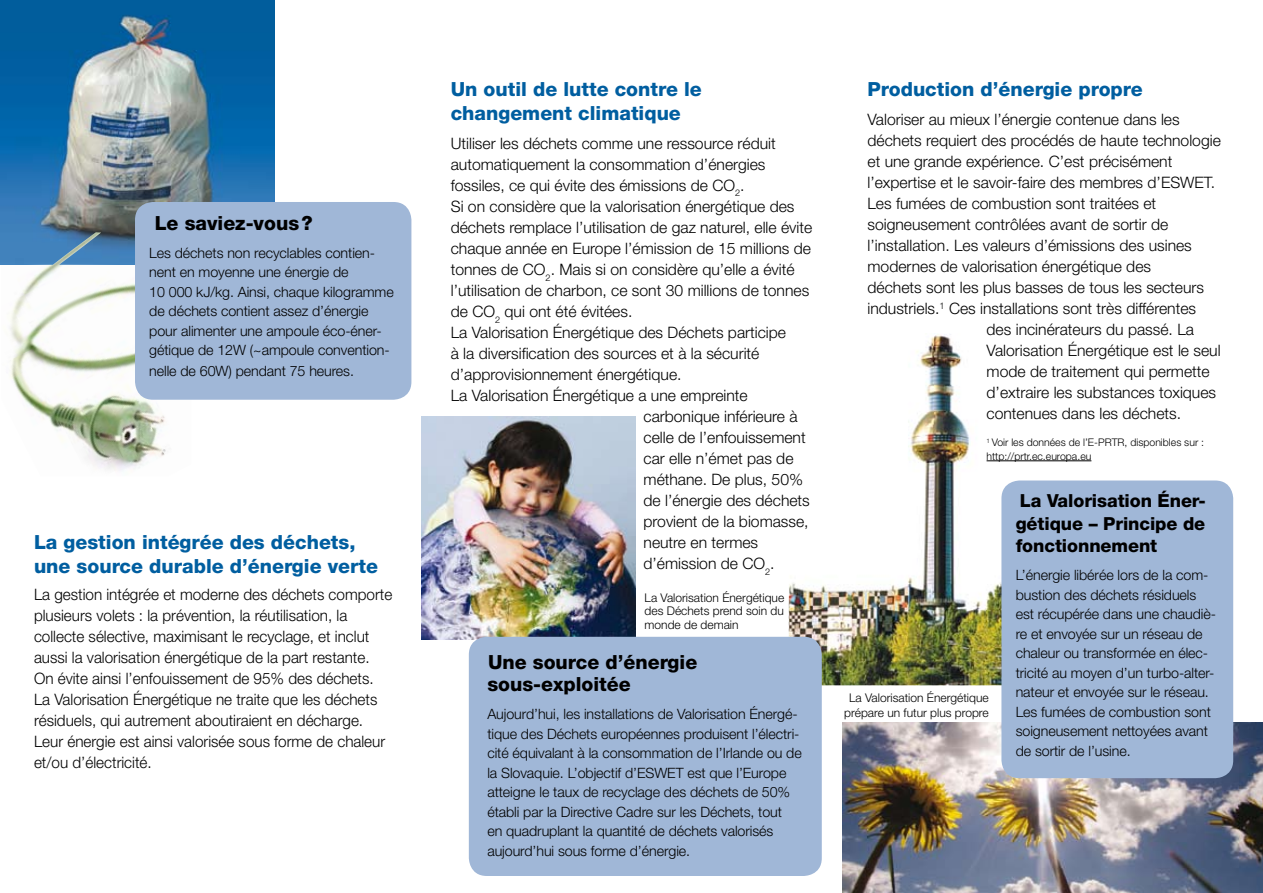
<style>
.page{position:relative;width:1263px;height:893px;background:#fff}
.page>*{position:absolute;margin:0;border:0;box-sizing:border-box;transform-origin:0 0}
.t1{font:800 19.5px/24px "Helvetica Neue";color:#005ea0}
.t2{font:800 19.5px/22.5px "Helvetica Neue";color:#000}
.t3{font:800 18px/22.5px "Helvetica Neue";letter-spacing:-.005em;color:#000;text-align:justify}
.t4{font:300 15.75px/21px "Helvetica Neue";color:#000}
.t5{font:300 14.25px/19.5px "Helvetica Neue";letter-spacing:-.005em;color:#000}
.t6{font:300 12px/13.5px "Helvetica Neue";color:#000;text-align:justify}
.t7{font:300 10.5px/13.5px "Helvetica Neue";color:#000}
</style>
<div class="page">
<img style="left:789px;top:334px;width:235px;height:351px">
<img style="left:421px;top:417px;width:214px;height:223px">
<img style="left:0;top:0;width:275px;height:265px">
<img style="left:1px;top:232px;width:165px;height:239px">
<img style="left:842px;top:723px;width:421px;height:170px">
<hr style="left:986px;top:461px;width:105px;height:1px;background:#000">
<div style="left:135px;top:202px;width:276px;height:198px;background:#a0b7d7;border-radius:18px"></div>
<div style="left:469px;top:637px;width:353px;height:239px;background:#a0b7d7;border-radius:18px"></div>
<div style="left:1001px;top:480px;width:232px;height:298px;background:#a0b7d7;border-radius:18px"></div>
<p class="t1" style="left:451px;top:77px;width:253px">Un outil de lutte contre le changement climatique</p>
<p class="t4" style="left:451px;top:133px;width:326px">Utiliser les déchets comme une ressource réduit</p>
<p class="t4" style="left:451px;top:154px;width:316px">automatiquement la consommation d’énergies</p>
<p class="t4" style="left:451px;top:175px;width:295px">fossiles, ce qui évite des émissions de CO<sub>2</sub>.</p>
<p class="t4" style="left:451px;top:196px;width:345px">Si on considère que la valorisation énergétique des</p>
<p class="t4" style="left:451px;top:217px;width:363px">déchets remplace l’utilisation de gaz naturel, elle évite</p>
<p class="t4" style="left:451px;top:238px;width:362px">chaque année en Europe l’émission de 15 millions de</p>
<p class="t4" style="left:451px;top:259px;width:345px">tonnes de CO<sub>2</sub>. Mais si on considère qu’elle a évité</p>
<p class="t4" style="left:451px;top:280px;width:360px">l’utilisation de charbon, ce sont 30 millions de tonnes</p>
<p class="t4" style="left:451px;top:301px;width:183px">de CO<sub>2</sub> qui ont été évitées.</p>
<p class="t4" style="left:451px;top:322px;width:337px">La valorisation énergétique des déchets participe</p>
<p class="t4" style="left:451px;top:343px;width:310px">à la diversification des sources et à la sécurité</p>
<p class="t4" style="left:451px;top:364px;width:232px">d’approvisionnement énergétique.</p>
<p class="t4" style="left:451px;top:385px;width:299px">La valorisation énergétique a une empreinte</p>
<p class="t4" style="left:643px;top:406px;width:156px">carbonique inférieure à</p>
<p class="t4" style="left:643px;top:427px;width:164px">celle de l’enfouissement</p>
<p class="t4" style="left:643px;top:448px;width:151px">car elle n’émet pas de</p>
<p class="t4" style="left:643px;top:469px;width:161px">méthane. De plus, 50%</p>
<p class="t4" style="left:643px;top:490px;width:168px">de l’énergie des déchets</p>
<p class="t4" style="left:643px;top:511px;width:167px">provient de la biomasse,</p>
<p class="t4" style="left:643px;top:532px;width:116px">neutre en termes</p>
<p class="t4" style="left:643px;top:553px;width:133px">d’émission de CO<sub>2</sub>.</p>
<p class="t2" style="left:155px;top:211px;width:160px">Le saviez-vous?</p>
<p class="t5" style="left:149px;top:243px;width:246px">Les déchets non recyclables contien&shy;nent en moyenne une énergie de<br>10 000 kJ/kg. Ainsi, chaque kilogramme de déchets contient assez d’énergie pour alimenter une ampoule éco-éner&shy;gétique de 12W (~ampoule convention-</p>
<p class="t5" style="left:149px;top:361px;width:206px">nelle de 60W) pendant 75 heures.</p>
<p class="t1" style="left:34px;top:530px;width:345px">La gestion intégrée des déchets, une source durable d’énergie verte</p>
<p class="t4" style="left:34px;top:583px;width:360px">La gestion intégrée et moderne des déchets comporte plusieurs volets : la prévention, la réutilisation, la collecte sélective, maximisant le recyclage, et inclut aussi la valorisation énergétique de la part restante.<br>On évite ainsi l’enfouissement de 95% des déchets.<br>La Valorisation énergétique ne traite que les déchets résiduels, qui autrement aboutiraient en décharge.<br>Leur énergie est ainsi valorisée sous forme de chaleur et/ou d’électricité.</p>
<p class="t6" style="left:645px;top:590px;width:141px">La valorisation énergétique des déchets prend soin du monde de demain</p>
<p class="t2" style="left:487px;top:650px;width:211px">Une source d’énergie sous-exploitée</p>
<p class="t5" style="left:487px;top:704px;width:316px">Aujourd’hui, les installations de valorisation énergé&shy;tique des Déchets européennes produisent l’électri&shy;cité équivalant à la consommation de l’Irlande ou de la Slovaquie. L’objectif d’ESWET est que l’Europe atteigne le taux de recyclage des déchets de 50% établi par la Directive Cadre sur les Déchets, tout<br>en quadruplant la quantité de déchets valorisés aujourd’hui sous forme d’énergie.</p>
<p class="t1" style="left:867px;top:77px;width:277px">Production d’énergie propre</p>
<p class="t4" style="left:867px;top:109px;width:314px">Valoriser au mieux l’énergie contenue dans les</p>
<p class="t4" style="left:867px;top:130px;width:355px">déchets requiert des procédés de haute technologie</p>
<p class="t4" style="left:867px;top:151px;width:306px">et une grande expérience. C’est précisément</p>
<p class="t4" style="left:867px;top:172px;width:349px">l’expertise et le savoir-faire des membres d’ESWET.</p>
<p class="t4" style="left:867px;top:193px;width:290px">Les fumées de combustion sont traitées et</p>
<p class="t4" style="left:867px;top:214px;width:302px">soigneusement contrôlées avant de sortir de</p>
<p class="t4" style="left:867px;top:235px;width:326px">l’installation. Les valeurs d’émissions des usines</p>
<p class="t4" style="left:867px;top:256px;width:285px">modernes de valorisation énergétique des</p>
<p class="t4" style="left:867px;top:277px;width:338px">déchets sont les plus basses de tous les secteurs</p>
<p class="t4" style="left:867px;top:298px;width:330px">industriels.<sup>1</sup> Ces installations sont très différentes</p>
<p class="t4" style="left:986px;top:319px;width:209px">des incinérateurs du passé. La</p>
<p class="t4" style="left:986px;top:340px;width:235px">valorisation énergétique est le seul</p>
<p class="t4" style="left:986px;top:361px;width:225px">mode de traitement qui permette</p>
<p class="t4" style="left:986px;top:382px;width:231px">d’extraire les substances toxiques</p>
<p class="t4" style="left:986px;top:403px;width:196px">contenues dans les déchets.</p>
<p class="t7" style="left:986px;top:436px;width:219px"><sup>1</sup> Voir les données de l’E-PRTR, disponibles sur : http://prtr.ec.europa.eu</p>
<p class="t6" style="left:844px;top:690px;width:146px;line-height:15px;text-align:center">La Valorisation Énergétique prépare un futur plus propre</p>
<p class="t3" style="left:1016px;top:489px;width:192px">La valorisation éner&shy;gétique – Principe de fonctionnement</p>
<p class="t5" style="left:1016px;top:565px;width:202px">L’énergie libérée lors de la com&shy;bustion des déchets résiduels est récupérée dans une chaudiè&shy;re et envoyée sur un réseau de chaleur ou transformée en élec&shy;tricité au moyen d’un turbo-alter&shy;nateur et envoyée sur le réseau.<br>Les fumées de combustion sont soigneusement nettoyées avant de sortir de l’usine.</p>
</div>
